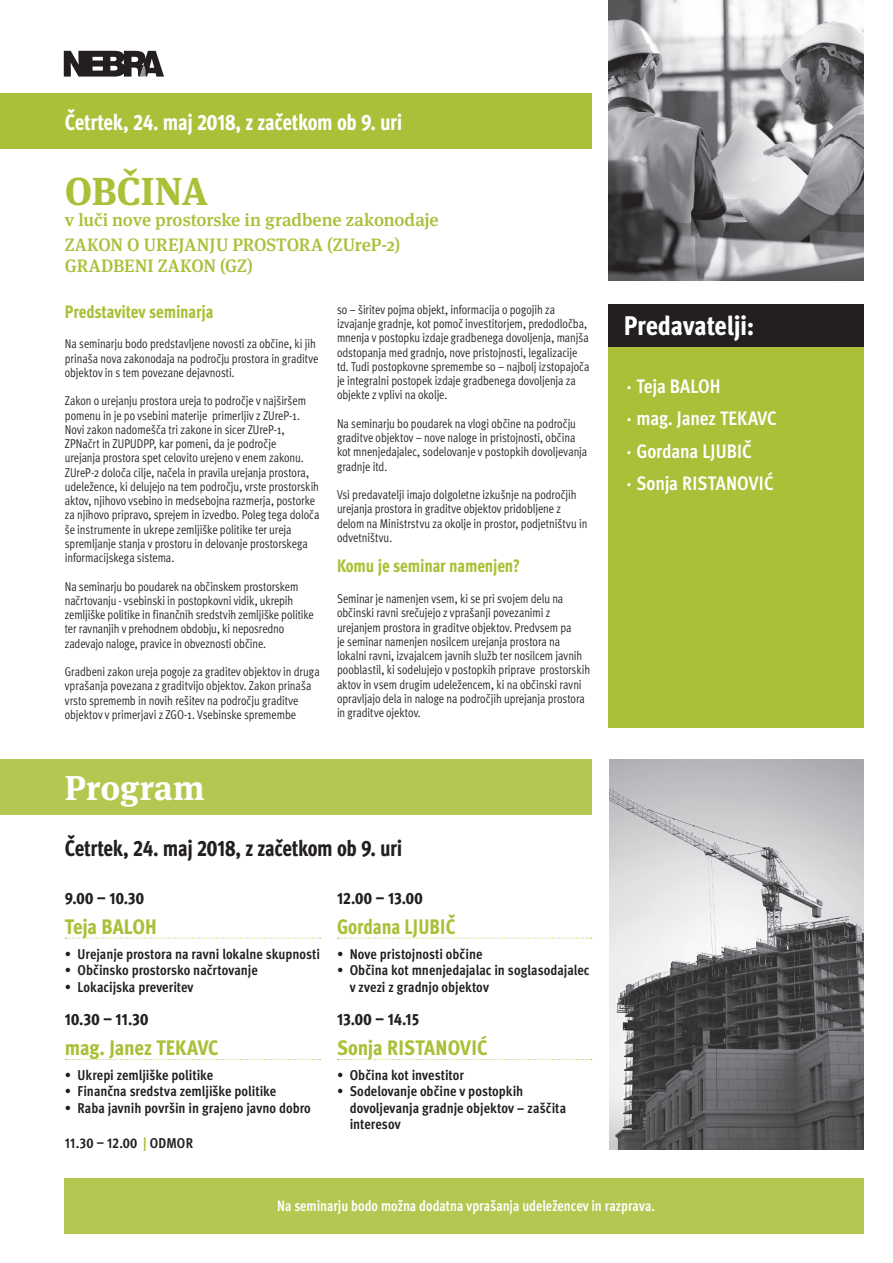
<style>
.page{position:relative;width:893px;height:1263px;background:#fff}
.page>*{position:absolute;margin:0;border:0;box-sizing:border-box;transform-origin:0 0}
.t1{font:700 39px "Meta Serif Pro";color:#abbf38}
.t2{font:700 34.5px "Meta Serif Pro";letter-spacing:.005em;color:#fff}
.t3{font:800 condensed 27px "Meta Pro";letter-spacing:-.01em;color:#fff}
.t4{font:800 condensed 22.5px "Meta Pro";letter-spacing:-.015em;color:#231f20;scale:.94 1}
.t5{font:800 condensed 22.5px "Meta Pro";letter-spacing:-.015em;color:#fff;scale:.94 1}
.t6{font:800 condensed 21px "Meta Pro";letter-spacing:-.005em;color:#abbf38}
.t7{font:800 condensed 21px "Meta Pro";letter-spacing:-.005em;color:#abbf38;scale:.94 1}
.t8{font:700 condensed 19.5px/32.2px "Meta Pro";letter-spacing:-.005em;color:#fff}
.t9{font:500 18px/21px "Meta Serif Pro";letter-spacing:-.005em;color:#abbf38}
.t10{font:800 condensed 18px "Meta Pro";letter-spacing:-.01em;color:#abbf38;scale:.94 1}
.t11{font:800 condensed 16.5px "Meta Pro";letter-spacing:-.01em;color:#231f20}
.t12{font:700 condensed 15px "Meta Pro";color:#fff;scale:.94 1}
.t13{font:700 condensed 14.25px/16.5px "Meta Pro";color:#231f20}
.t14{font:12.75px/14.2px "Meta Pro Cond Norm";letter-spacing:-.005em;color:#231f20;scale:.94 1}
.s1{color:#abbf38}
</style>
<div class="page">
<div style="left:608px;top:304px;width:255px;height:424px;background:#abbf38"></div>
<div style="left:608px;top:304px;width:255px;height:43px;background:#231f20"></div>
<svg style="left:65px;top:938px;width:256px;height:1px"></svg>
<svg style="left:65px;top:1059px;width:256px;height:1px"></svg>
<img style="left:608px;top:0;width:255px;height:281px">
<img style="left:609px;top:759px;width:254px;height:391px">
<div style="left:0;top:759px;width:591px;height:56px;background:#b6c751"></div>
<div style="left:64px;top:1178px;width:799px;height:55px;background:#b6c751"></div>
<div style="left:0;top:94px;width:591px;height:55px;background:#abbf38"></div>
<svg style="left:337px;top:938px;width:255px;height:1px"></svg>
<svg style="left:337px;top:1059px;width:255px;height:1px"></svg>
<svg style="left:64px;top:51px;width:100px;height:26px"></svg>
<h3 class="t5" style="left:65px;top:105px;width:361px">Četrtek, 24. maj 2018, z začetkom ob 9. uri</h3>
<h1 class="t1" style="left:65px;top:160px;width:145px">OBČINA</h1>
<h3 class="t9" style="left:65px;top:233px;width:337px">ZAKON O UREJANJU PROSTORA (ZUreP-2(<br>GRADBENI ZAKON (GZ(</h3>
<h3 class="t9" style="left:65px;top:208px;width:375px">v luči nove prostorske in gradbene zakonodaje</h3>
<h3 class="t10" style="left:65px;top:298px;width:160px">Predstavitev seminarja</h3>
<p class="t14" style="left:65px;top:336px;width:271px">Na seminarju bodo predstavljene novosti za občine, ki jih prinaša nova zakonodaja na področju prostora in graditve objektov in s tem povezane dejavnosti.</p>
<p class="t14" style="left:65px;top:393px;width:272px">Zakon o urejanju prostora ureja to področje v najširšem pomenu in je po vsebini materije primerljiv z ZUreP-1.<br>Novi zakon nadomešča tri zakone in sicer ZUreP-1, ZPNačrt in ZUPUDPP, kar pomeni, da je področje<br>urejanja prostora spet celovito urejeno v enem zakonu.<br>ZUreP-2 določa cilje, načela in pravila urejanja prostora, udeležence, ki delujejo na tem področju, vrste prostorskih aktov, njihovo vsebino in medsebojna razmerja, postorke za njihovo pripravo, sprejem in izvedbo. Poleg tega določa še instrumente in ukrepe zemljiške politike ter ureja spremljanje stanja v prostoru in delovanje prostorskega informacijskega sistema.</p>
<p class="t14" style="left:65px;top:578px;width:266px">Na seminarju bo poudarek na občinskem prostorskem načrtovanju - vsebinski in postopkovni vidik, ukrepih zemljiške politike in finančnih sredstvih zemljiške politike ter ravnanjih v prehodnem obdobju ki, neposredno zadevajo naloge, pravice in obveznosti občine.</p>
<p class="t14" style="left:65px;top:664px;width:273px">Gradbeni zakon ureja pogoje za graditev objektov in druga vprašanja povezana z graditvijo objektov. Zakon prinaša vrsto sprememb in novih rešitev na področju graditve objektov v primerjavi z ZGO-1. Vsebinske spremembe</p>
<p class="t14" style="left:337px;top:301px;width:270px">so – širitev pojma objekt, informacija o pogojih za izvajanje gradnje, kot pomoč investitorjem, predodločba, mnenja v postopku izdaje gradbenega dovoljenja, manjša odstopanja med gradnjo, nove pristojnosti, legalizacije td. Tudi postopkovne spremembe so – najbolj izstopajoča je integralni postopek izdaje gradbenega dovoljenja za objekte z vplivi na okolje.</p>
<p class="t14" style="left:337px;top:415px;width:268px">Na seminarju bo poudarek na vlogi občine na področju graditve objektov – nove naloge in pristojnosti, občina kot mnenjedajalec, sodelovanje v postopkih dovoljevanja gradnje itd.</p>
<p class="t14" style="left:337px;top:487px;width:268px">Vsi predavatelji imajo dolgoletne izkušnje na področjih urejanja prostora in graditve objektov pridobljene z delom na Ministrstvu za okolje in prostor, podjetništvu in odvetništvu.</p>
<h3 class="t10" style="left:337px;top:552px;width:196px">Komu je seminar namenjen?</h3>
<p class="t14" style="left:337px;top:591px;width:271px">Seminar je namenjen vsem, ki se pri svojem delu na občinski ravni srečujejo z vprašanji povezanimi z urejanjem prostora in graditve objektov. Predvsem pa<br>je seminar namenjen nosilcem urejanja prostora na lokalni ravni, izvajalcem javnih služb ter nosilcem javnih pooblastil, ki sodelujejo v postopkih priprave prostorskih aktov in vsem drugim udeležencem, ki na občinski ravni opravljajo dela in naloge na področjih uprejanja prostora in graditve ojektov.</p>
<h2 class="t2" style="left:65px;top:761px;width:141px">Program</h2>
<h3 class="t4" style="left:65px;top:831px;width:361px">Četrtek, 24. maj 2018, z začetkom ob 9. uri</h3>
<p class="t11" style="left:65px;top:885px;width:81px">9.00 – 10.30</p>
<h3 class="t6" style="left:65px;top:910px;width:93px">Teja BALOH</h3>
<p class="t13" style="left:65px;top:944px;width:257px">• Urejanje prostora na ravni lokalne skupnosti</p>
<p class="t13" style="left:65px;top:961px;width:194px">• Občinsko prostorsko načrtovanje</p>
<p class="t13" style="left:65px;top:977px;width:130px">• Lokacijska preveritev</p>
<p class="t11" style="left:65px;top:1007px;width:85px">10.30 – 11.30</p>
<h3 class="t6" style="left:65px;top:1031px;width:155px">mag. Janez TEKAVC</h3>
<p class="t13" style="left:65px;top:1066px;width:150px">• Ukrepi zemljiške politike</p>
<p class="t13" style="left:65px;top:1082px;width:213px">• Finančna sredstva zemljiške politike</p>
<p class="t13" style="left:65px;top:1099px;width:247px">• Raba javnih površin in grajeno javno dobro</p>
<p class="t13" style="left:65px;top:1133px;width:130px">11.30 – 12.00 <span class="s1">|</span> ODMOR</p>
<p class="t11" style="left:337px;top:885px;width:87px">12.00 – 13.00</p>
<h3 class="t7" style="left:337px;top:910px;width:128px">Gordana LJUBIČ</h3>
<p class="t13" style="left:337px;top:944px;width:147px">• Nove pristojnosti občine</p>
<p class="t13" style="left:350px;top:961px;width:241px;text-indent:-13px">• Občina kot mnenjedajalac in soglasodajalec v zvezi z gradnjo objektov</p>
<p class="t11" style="left:337px;top:1007px;width:84px">13.00 – 14.15</p>
<h3 class="t6" style="left:337px;top:1031px;width:152px">Sonja RISTANOVIĆ</h3>
<p class="t13" style="left:337px;top:1066px;width:129px">• Občina kot investitor</p>
<p class="t13" style="left:350px;top:1082px;width:218px;text-indent:-13px">• Sodelovanje občine v postopkih dovoljevanja gradnje objektov – zaščita interesov</p>
<h3 class="t3" style="left:624px;top:305px;width:132px">Predavatelji:</h3>
<h3 class="t8" style="left:624px;top:369px;width:155px">∙Teja BALOH<br>∙mag. Janez TEKAVC ∙Gordana LJUBIČ ∙Sonja RISTANOVIĆ</h3>
<p class="t12" style="left:277px;top:1194px;width:404px">Na seminarju bodo možna dodatna vprašanja udeležencev in razprava.</p>
</div>
